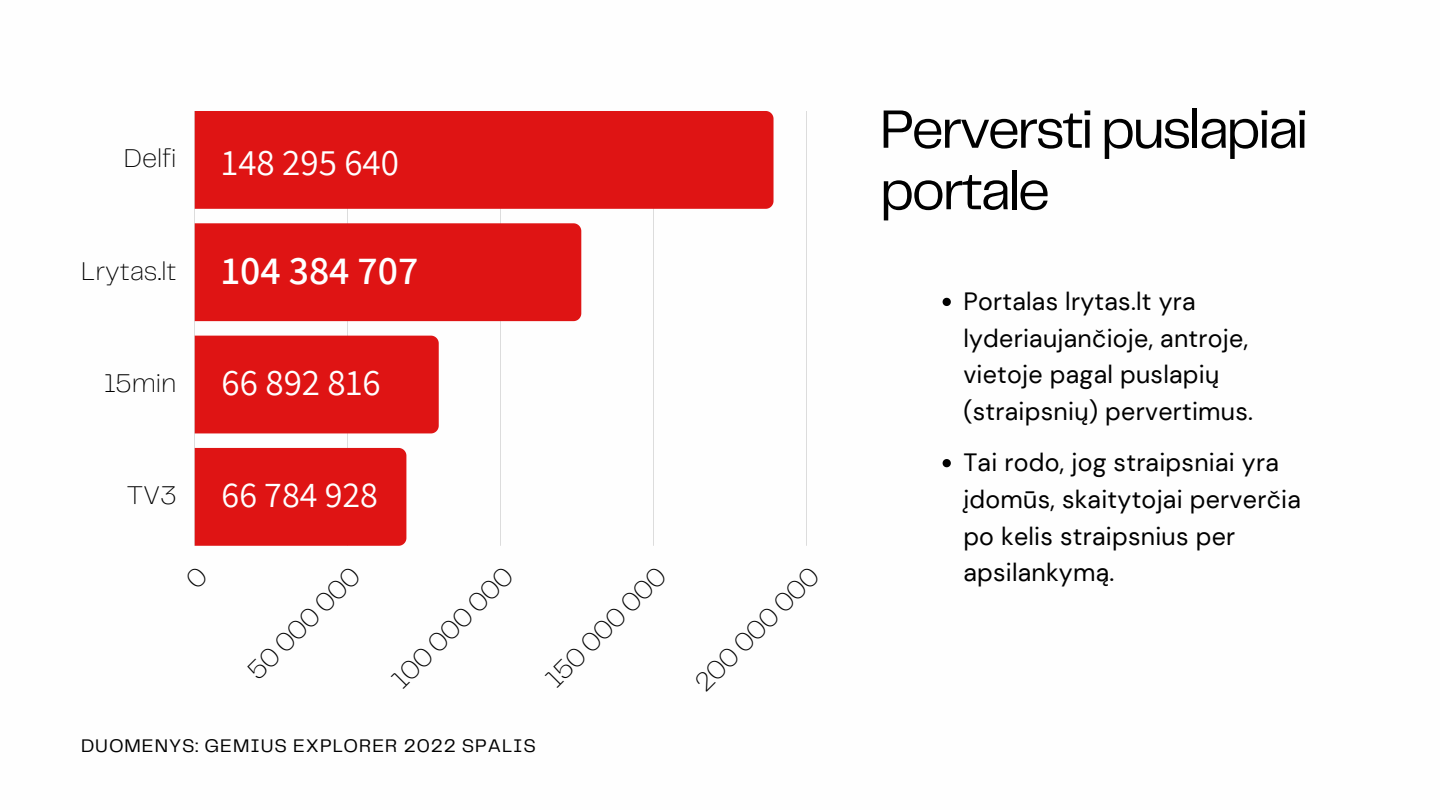
<style>
.page{position:relative;width:1440px;height:810px;background:#fff}
.page>*{position:absolute;margin:0;border:0;box-sizing:border-box;transform-origin:0 0}
.t1{font:56px/61.5px "Telegraf";letter-spacing:-.05em;color:#000}
.t2{font:600 40.1px "Assistant";color:#fff}
.t3{font:37.1px "Assistant";color:#fff}
.t4{font:36.1px "Assistant";color:#fff}
.t5{font:200 26.7px "Telegraf";color:#000}
.t6{font:25px/36.8px "DM Sans";letter-spacing:.01em;color:#000}
.t7{font:19px "Telegraf";letter-spacing:.05em;color:#000}
</style>
<div class="page">
<svg style="left:943px;top:298px;width:8px;height:8px"></svg>
<svg style="left:943px;top:459px;width:8px;height:8px"></svg>
<hr style="left:194px;top:111px;width:1px;height:435px;background:#000">
<hr style="left:347px;top:111px;width:1px;height:435px;background:#000">
<hr style="left:500px;top:111px;width:1px;height:435px;background:#000">
<hr style="left:653px;top:111px;width:1px;height:435px;background:#000">
<hr style="left:806px;top:111px;width:1px;height:435px;background:#000">
<div style="left:195px;top:111px;width:579px;height:98px;background:#df1414"></div>
<div style="left:195px;top:223px;width:386px;height:98px;background:#df1414"></div>
<div style="left:195px;top:336px;width:244px;height:97px;background:#df1414"></div>
<div style="left:195px;top:448px;width:211px;height:98px;background:#df1414"></div>
<p class="t5" style="left:124px;top:147px;width:54px">Delfi</p>
<h3 class="t3" style="left:222px;top:137px;width:179px">148 295 640</h3>
<p class="t5" style="left:81px;top:259px;width:97px">Lrytas.lt</p>
<h2 class="t2" style="left:222px;top:243px;width:198px">104 384 707</h2>
<p class="t5" style="left:104px;top:372px;width:74px">15min</p>
<h3 class="t3" style="left:222px;top:357px;width:161px">66 892 816</h3>
<p class="t5" style="left:127px;top:484px;width:51px">TV3</p>
<h3 class="t4" style="left:222px;top:470px;width:158px">66 784 928</h3>
<p class="t5" style="left:244px;top:667px;width:148px;rotate:-45deg">50 000 000</p>
<p class="t5" style="left:388px;top:676px;width:161px;rotate:-45deg">100 000 000</p>
<p class="t5" style="left:542px;top:675px;width:159px;rotate:-45deg">150 000 000</p>
<p class="t5" style="left:691px;top:679px;width:165px;rotate:-45deg">200 000 000</p>
<p class="t7" style="left:81px;top:738px;width:456px">DUOMENYS: GEMIUS EXPLORER 2022 SPALIS</p>
<h1 class="t1" style="left:880px;top:101px;width:430px">Perversti puslapiai portale</h1>
<p class="t6" style="left:963px;top:283px;width:291px">Portalas lrytas.lt yra lyderiaujančioje, antroje, vietoje pagal puslapių (straipsnių) pervertimus.</p>
<p class="t6" style="left:963px;top:444px;width:339px">Tai rodo, jog straipsniai yra įdomūs, skaitytojai perverčia po kelis straipsnius per apsilankymą.</p>
</div>
